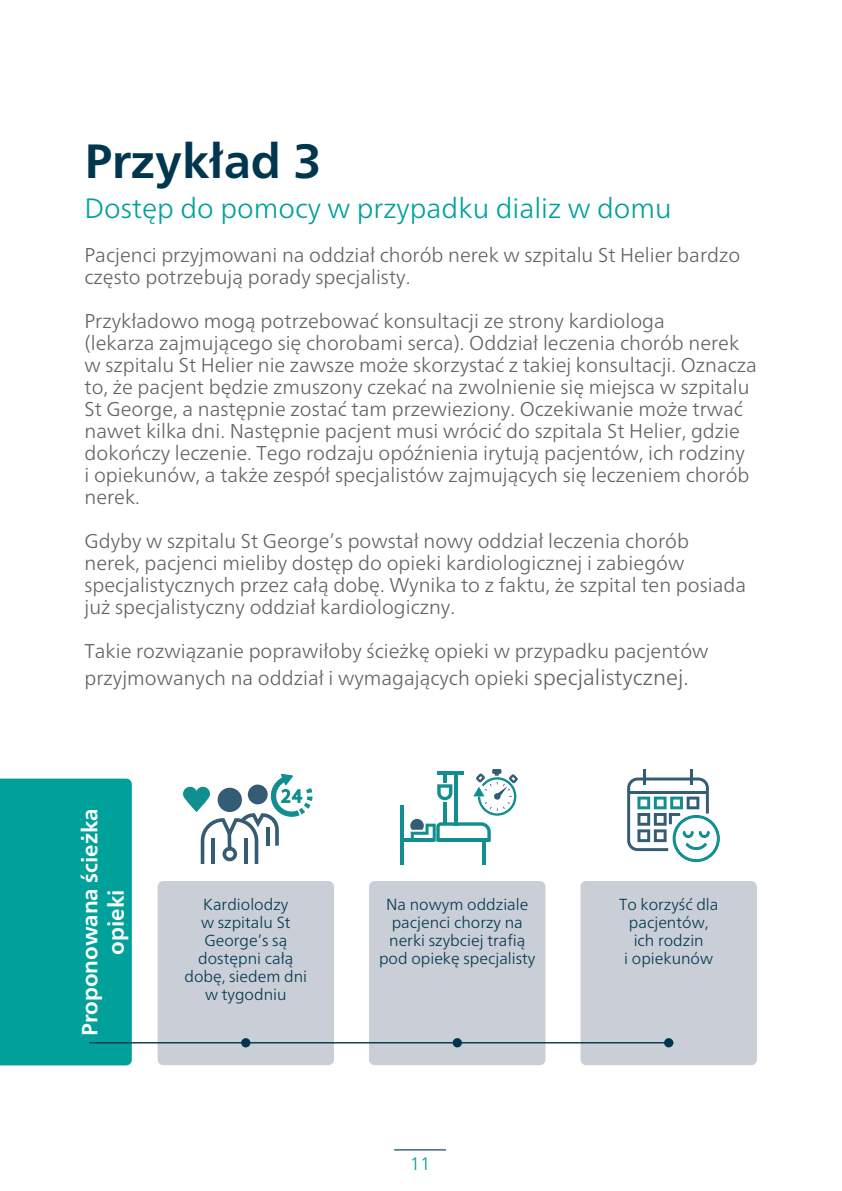
<style>
.page{position:relative;width:842px;height:1191px;background:#fff}
.page>*{position:absolute;margin:0;border:0;box-sizing:border-box;transform-origin:0 0}
.t1{font:700 48px "Frutiger Neue LTW1 G";color:#00374e}
.t2{font:300 28px "Frutiger Neue LT";color:#00a19b}
.t3{font:700 22px/26.4px "Frutiger Neue LTW1 G";color:#fff;text-align:center}
.t4{font:300 20px/22px "Frutiger Neue LT";color:#646363}
.t5{font:300 18px "Frutiger Neue LT";color:#00a19b}
.t6{font:300 16px/18px "Frutiger Neue LT";color:#00374e;text-align:center}
.s1{font-size:22px}
</style>
<div class="page">
<hr style="left:394px;top:1149px;width:52px;height:1px;background:#335d74">
<svg style="left:183px;top:774px;width:130px;height:90px"></svg>
<hr style="left:401px;top:805px;width:3px;height:60px;background:#108e90">
<hr style="left:403px;top:838px;width:31px;height:3px;background:#108e90">
<hr style="left:482px;top:840px;width:3px;height:25px;background:#108e90">
<svg style="left:410px;top:769px;width:108px;height:72px"></svg>
<hr style="left:643px;top:769px;width:3px;height:15px;background:#345c75">
<hr style="left:690px;top:769px;width:3px;height:15px;background:#345c75">
<svg style="left:627px;top:777px;width:93px;height:85px"></svg>
<div style="left:0;top:778px;width:132px;height:287px;background:#00a19b"></div>
<div style="left:158px;top:881px;width:176px;height:184px;background:#caced7;border-radius:6px"></div>
<div style="left:369px;top:881px;width:176px;height:184px;background:#caced7;border-radius:6px"></div>
<div style="left:580px;top:881px;width:177px;height:184px;background:#caced7;border-radius:6px"></div>
<hr style="left:89px;top:1042px;width:584px;height:1px;background:#00374e">
<div style="left:241px;top:1038px;width:9px;height:9px;background:#00374e;border-radius:50%"></div>
<div style="left:453px;top:1038px;width:9px;height:9px;background:#00374e;border-radius:50%"></div>
<div style="left:664px;top:1038px;width:9px;height:9px;background:#00374e;border-radius:50%"></div>
<h1 class="t1" style="left:84px;top:133px;width:239px">Przykład 3</h1>
<h2 class="t2" style="left:84px;top:191px;width:589px">Dostęp do pomocy w przypadku dializ w domu</h2>
<p class="t4" style="left:84px;top:244px;width:657px">Pacjenci przyjmowani na oddział chorób nerek w szpitalu St Helier bardzo często potrzebują porady specjalisty.</p>
<p class="t4" style="left:84px;top:310px;width:674px">Przykładowo mogą potrzebować konsultacji ze strony kardiologa<br>(lekarza zajmującego się chorobami serca). Oddział leczenia chorób nerek w szpitalu St Helier nie zawsze może skorzystać z takiej konsultacji. Oznacza to, że pacjent będzie zmuszony czekać na zwolnienie się miejsca w szpitalu St George, a następnie zostać tam przewieziony. Oczekiwanie może trwać nawet kilka dni. Następnie pacjent musi wrócić do szpitala St Helier, gdzie dokończy leczenie. Tego rodzaju opóźnienia irytują pacjentów, ich rodziny<br>i opiekunów, a także zespół specjalistów zajmujących się leczeniem chorób nerek.</p>
<p class="t4" style="left:84px;top:530px;width:663px">Gdyby w szpitalu St George’s powstał nowy oddział leczenia chorób nerek, pacjenci mieliby dostęp do opieki kardiologicznej i zabiegów specjalistycznych przez całą dobę. Wynika to z faktu, że szpital ten posiada już specjalistyczny oddział kardiologiczny.</p>
<p class="t4" style="left:84px;top:638px;width:626px;line-height:26.4px">Takie rozwiązanie poprawiłoby ścieżkę opieki w przypadku pacjentów przyjmowanych na oddział i wymagających opieki <span class="s1">specjalistycznej.</span></p>
<p class="t3" style="left:77px;top:1035px;width:229px;rotate:-90deg">Proponowana ścieżka opieki</p>
<p class="t6" style="left:184px;top:895px;width:124px">Kardiolodzy<br>w szpitalu St<br>George’s są dostępni całą dobę, siedem dni w tygodniu</p>
<p class="t6" style="left:379px;top:895px;width:158px">Na nowym oddziale pacjenci chorzy na nerki szybciej trafią pod opiekę specjalisty</p>
<p class="t6" style="left:619px;top:895px;width:101px">To korzyść dla pacjentów, ich rodzin<br>i opiekunów</p>
<p class="t5" style="left:410px;top:1152px;width:22px">11</p>
</div>
